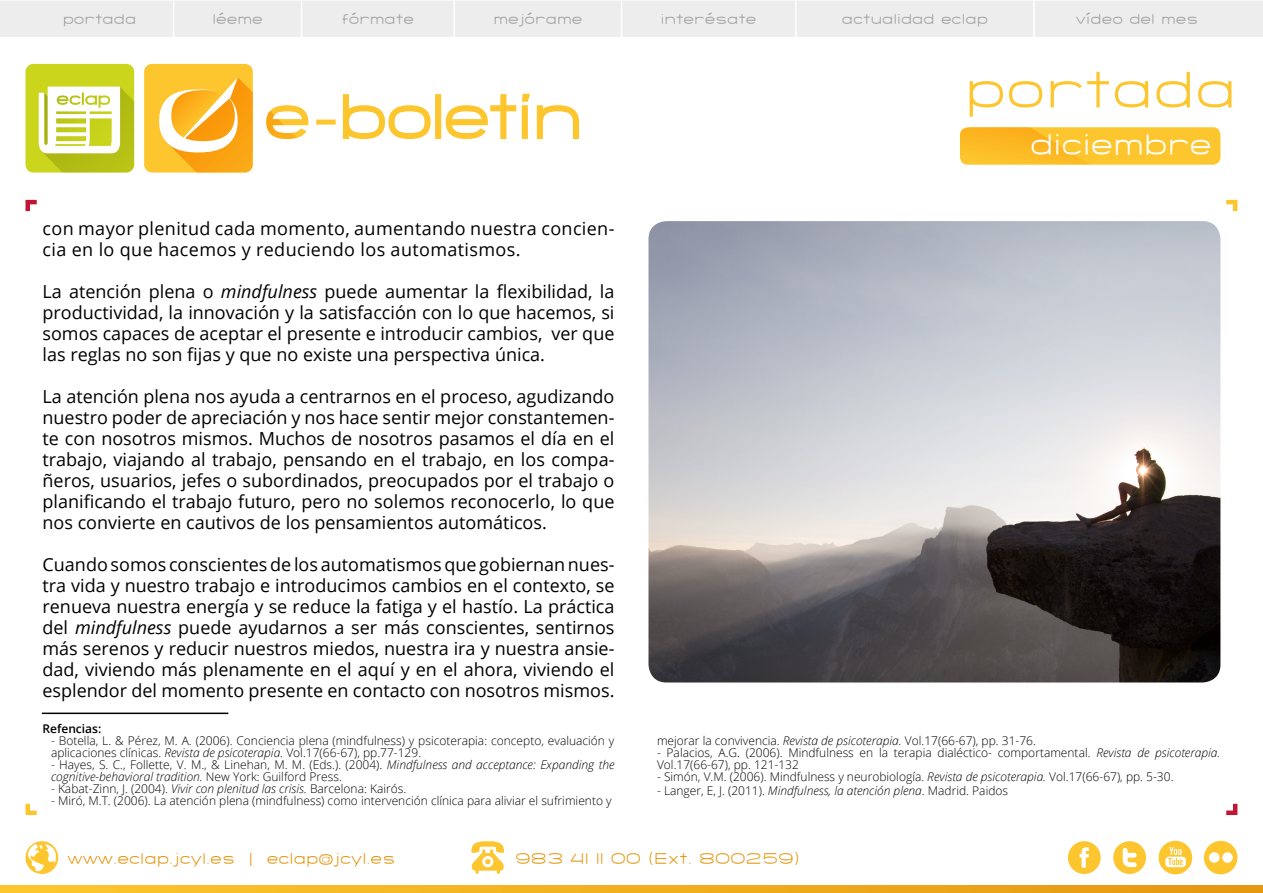
<style>
.page{position:relative;width:1263px;height:893px;background:#fff}
.page>*{position:absolute;margin:0;border:0;box-sizing:border-box;transform-origin:0 0}
.t1{font:300 31.5px "SF Grandezza";color:#fff}
.t2{font:18px/21px "Open Sans";color:#000;text-align:justify}
.t3{font:18px/21px "Open Sans";letter-spacing:.02em;color:#000}
.t4{font:300 16.5px "SF Grandezza";color:#e69710}
.t5{font:300 15px "SF Grandezza";color:#9d9d9c}
.t6{font:300 12px/12px "Open Sans";color:#000}
.t7{font:600 12px "Open Sans";color:#000}
.s1{font-style:italic}
</style>
<div class="page">
<div style="left:0;top:1px;width:1263px;height:36px;background:#ededed"></div>
<hr style="left:173px;top:0;width:1px;height:43px;background:#fff">
<hr style="left:301px;top:0;width:1px;height:43px;background:#fff">
<hr style="left:453px;top:0;width:2px;height:43px;background:#fff">
<hr style="left:621px;top:0;width:1px;height:43px;background:#fff">
<hr style="left:795px;top:0;width:2px;height:43px;background:#fff">
<hr style="left:1033px;top:0;width:2px;height:43px;background:#fff">
<svg style="left:26px;top:200px;width:11px;height:11px"></svg>
<svg style="left:1226px;top:200px;width:11px;height:11px"></svg>
<svg style="left:1226px;top:804px;width:11px;height:11px"></svg>
<svg style="left:26px;top:804px;width:11px;height:11px"></svg>
<svg style="left:1px;top:886px;width:1262px;height:7px;background:#f1af1f"></svg>
<svg style="left:1068px;top:841px;width:33px;height:33px"></svg>
<svg style="left:1113px;top:841px;width:33px;height:33px"></svg>
<svg style="left:1158px;top:841px;width:34px;height:33px"></svg>
<svg style="left:1204px;top:841px;width:33px;height:33px"></svg>
<svg style="left:471px;top:841px;width:33px;height:33px"></svg>
<svg style="left:26px;top:841px;width:32px;height:33px"></svg>
<div style="left:960px;top:127px;width:260px;height:38px;background:#fdc62f;border-radius:8px"></div>
<svg style="left:960px;top:127px;width:130px;height:38px"></svg>
<div style="left:144px;top:64px;width:109px;height:109px;background:#fdc62e;border-radius:8px"></div>
<svg style="left:159px;top:77px;width:94px;height:96px"></svg>
<svg style="left:266px;top:94px;width:313px;height:45px"></svg>
<div style="left:26px;top:64px;width:108px;height:109px;background:#cad51c;border-radius:8px"></div>
<svg style="left:39px;top:87px;width:95px;height:86px"></svg>
<svg style="left:970px;top:72px;width:261px;height:45px"></svg>
<img style="left:648px;top:221px;width:572px;height:461px">
<hr style="left:42px;top:713px;width:186px;height:1px;background:#000">
<p class="t5" style="left:63px;top:10px;width:75px">portada</p>
<p class="t5" style="left:212px;top:10px;width:52px">léeme</p>
<p class="t5" style="left:342px;top:10px;width:74px">fórmate</p>
<p class="t5" style="left:493px;top:10px;width:90px">mejórame</p>
<p class="t5" style="left:661px;top:10px;width:97px">interésate</p>
<p class="t5" style="left:842px;top:10px;width:148px">actualidad eclap</p>
<p class="t5" style="left:1076px;top:10px;width:124px">vídeo del mes</p>
<p class="t3" style="left:43px;top:217px;width:573px">con mayor plenitud cada momento, aumentando nuestra concien&shy;cia en lo que hacemos y reduciendo los automatismos.</p>
<p class="t2" style="left:43px;top:280px;width:573px">La atención plena o <span class="s1">mindfulness</span> puede aumentar la flexibilidad, la productividad, la innovación y la satisfacción con lo que hacemos, si somos capaces de aceptar el presente e introducir cambios, ver que las reglas no son fijas y que no existe una perspectiva única.</p>
<p class="t2" style="left:43px;top:385px;width:573px">La atención plena nos ayuda a centrarnos en el proceso, agudizando nuestro poder de apreciación y nos hace sentir mejor constantemen&shy;te con nosotros mismos. Muchos de nosotros pasamos el día en el trabajo, viajando al trabajo, pensando en el trabajo, en los compa&shy;ñeros, usuarios, jefes o subordinados, preocupados por el trabajo o planificando el trabajo futuro, pero no solemos reconocerlo, lo que nos convierte en cautivos de los pensamientos automáticos.</p>
<p class="t2" style="left:43px;top:553px;width:573px">Cuando somos conscientes de los automatismos que gobiernan nues&shy;tra vida y nuestro trabajo e introducimos cambios en el contexto, se renueva nuestra energía y se reduce la fatiga y el hastío. La práctica del <span class="s1">mindfulness</span> puede ayudarnos a ser más conscientes, sentirnos más serenos y reducir nuestros miedos, nuestra ira y nuestra ansie&shy;dad, viviendo más plenamente en el aquí y en el ahora, viviendo el esplendor del momento presente en contacto con nosotros mismos.</p>
<p class="t7" style="left:43px;top:720px;width:60px">Refencias:</p>
<p class="t6" style="left:51px;top:734px;width:565px">- Botella, L. &amp; Pérez, M. A. (2006). Conciencia plena (mindfulness) y psicoterapia: concepto, evaluación y aplicaciones clínicas. <span class="s1">Revista de psicoterapia.</span> Vol.17(66-67), pp.77-129.</p>
<p class="t6" style="left:51px;top:758px;width:565px">- Hayes, S. C., Follette, V. M., &amp; Linehan, M. M. (Eds.). (2004). <span class="s1">Mindfulness and acceptance: Expanding the cognitive-behavioral tradition.</span> New York: Guilford Press.</p>
<p class="t6" style="left:51px;top:782px;width:357px">- Kabat-Zinn, J. (2004). <span class="s1">Vivir con plenitud las crisis.</span> Barcelona: Kairós.</p>
<p class="t6" style="left:51px;top:794px;width:562px">- Miró, M.T. (2006). La atención plena (mindfulness) como intervención clínica para aliviar el sufrimiento y</p>
<h1 class="t1" style="left:1030px;top:124px;width:183px">diciembre</h1>
<p class="t6" style="left:657px;top:734px;width:380px">mejorar la convivencia. <span class="s1">Revista de psicoterapia.</span> Vol.17(66-67), pp. 31-76.</p>
<p class="t6" style="left:657px;top:746px;width:565px">- Palacios, A.G. (2006). Mindfulness en la terapia dialéctico- comportamental. <span class="s1">Revista de psicoterapia.<br></span>Vol.17(66-67), pp. 121-132</p>
<p class="t6" style="left:657px;top:770px;width:518px">- Simón, V.M. (2006). Mindfulness y neurobiología. <span class="s1">Revista de psicoterapia.</span> Vol.17(66-67), pp. 5-30.</p>
<p class="t6" style="left:657px;top:784px;width:353px">- Langer, E, J. (2011). <span class="s1">Mindfulness, la atención plena</span>. Madrid. Paidos</p>
<p class="t4" style="left:67px;top:847px;width:329px">www.eclap.jcyl.es | eclap@jcyl.es</p>
<p class="t4" style="left:515px;top:847px;width:286px">983 41 11 00 (Ext. 800259)</p>
</div>
